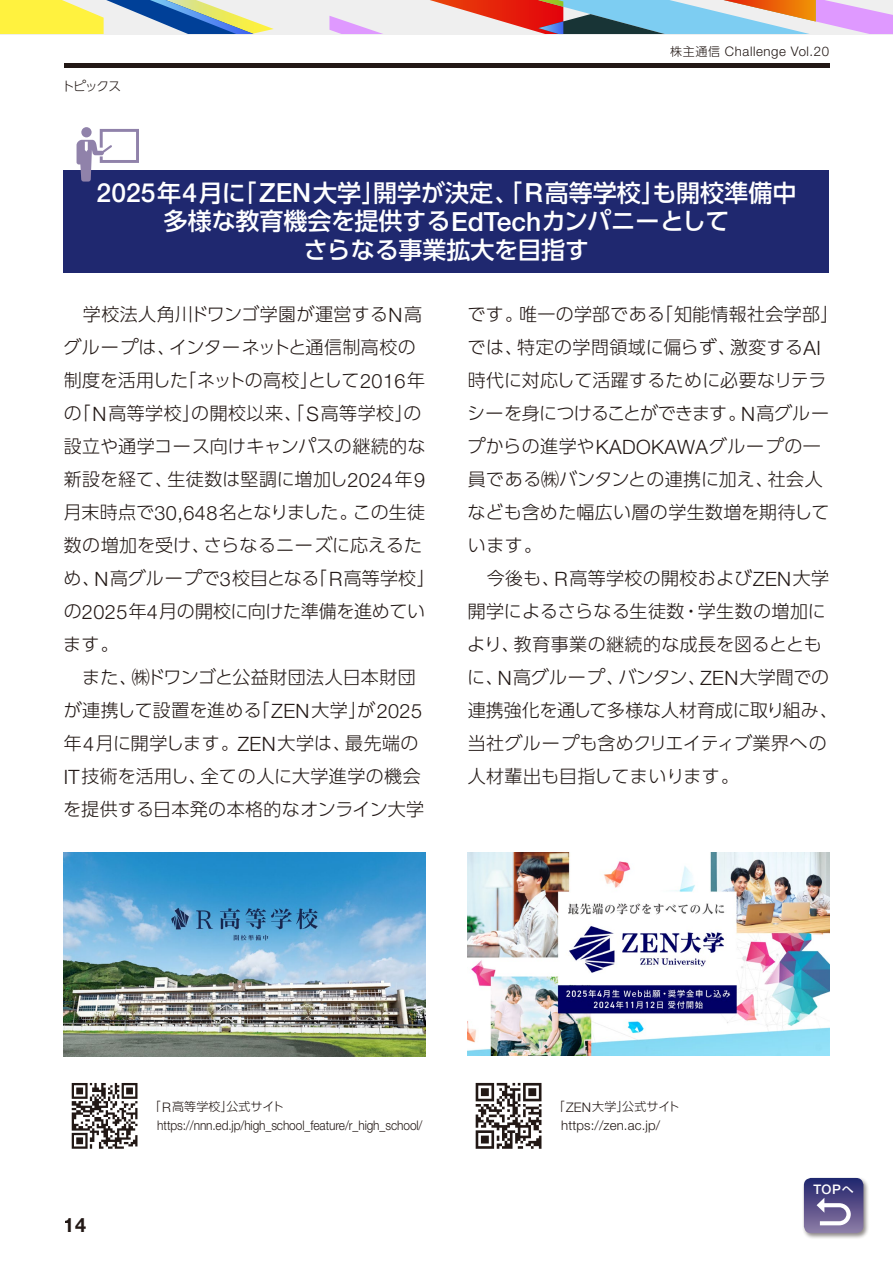
<style>
.page{position:relative;width:893px;height:1263px;background:#fff}
.page>*{position:absolute;margin:0;border:0;box-sizing:border-box;transform-origin:0 0}
.t1{font:500 24px/28.5px "UD Shin Go Pro";color:#fff;text-align:center}
.t2{font:700 19.8px "Helvetica Neue";color:#221815}
.t3{font:300 18px/33px "UD Shin Go Pro";letter-spacing:.005em;color:#221815}
.t4{font:300 13.2px "Helvetica Neue";letter-spacing:-.005em;color:#221815;scale:.9 1}
.t5{font:300 13.2px "Helvetica Neue";letter-spacing:.045em;color:#221815}
.t6{font:300 13.2px "Helvetica Neue";letter-spacing:-.005em;color:#221815}
.t7{font:500 13.2px "Helvetica Neue";color:#fff}
.t8{font:300 12.75px "UD Shin Go Pro";letter-spacing:-.075em;color:#221815}
.t9{font:300 12px "UD Shin Go Pro";letter-spacing:.005em;color:#221815}
.s1{font-family:"UD Shin Go Pro";font-size:12px}
.s2{font-family:"Helvetica Neue";font-size:26.4px}
.s3{font-family:"Helvetica Neue";font-size:19.8px}
.s4{font-family:"Helvetica Neue";font-size:13.2px}
</style>
<div class="page">
<div style="left:802px;top:1176px;width:68px;height:63px;background:#221815;opacity:.5"></div>
<svg style="left:804px;top:1178px;width:59px;height:55px;background:#676194"></svg>
<div style="left:64px;top:170px;width:765px;height:102px;background:#1f286f"></div>
<svg style="left:81px;top:127px;width:11px;height:10px"></svg>
<svg style="left:77px;top:129px;width:62px;height:53px"></svg>
<img style="left:64px;top:852px;width:361px;height:204px">
<img style="left:468px;top:852px;width:361px;height:204px">
<div style="left:0;top:0;width:893px;height:34px;background:#efefef"></div>
<svg style="left:329px;top:16px;width:54px;height:18px"></svg>
<svg style="left:0;top:0;width:274px;height:34px"></svg>
<svg style="left:430px;top:0;width:463px;height:34px"></svg>
<svg style="left:72px;top:1083px;width:65px;height:66px"></svg>
<svg style="left:476px;top:1083px;width:65px;height:66px"></svg>
<hr style="left:64px;top:64px;width:765px;height:4px;background:#221815">
<p class="t8" style="left:61px;top:76px;width:61px">トピックス</p>
<p class="t5" style="left:670px;top:44px;width:160px"><span class="s1">株主通信</span> Challenge Vol.20</p>
<h1 class="t1" style="left:97px;top:178px;width:701px"><span class="s2">2025</span>年<span class="s2">4</span>月に「<span class="s2">ZEN</span>大学」開学が決定、「<span class="s2">R</span>高等学校」も開校準備中多様な教育機会を提供する<span class="s2">EdTech</span>カンパニーとして<br>さらなる事業拡大を目指す</h1>
<p class="t3" style="left:63px;top:297px;width:373px;text-indent:20px">学校法人角川ドワンゴ学園が運営する<span class="s3">N</span>高グループは、インターネットと通信制高校の制度を活用した「ネットの高校」として<span class="s3">2016</span>年の「<span class="s3">N</span>高等学校」の開校以来、「<span class="s3">S</span>高等学校」の設立や通学コース向けキャンパスの継続的な新設を経て、生徒数は堅調に増加し<span class="s3">2024</span>年<span class="s3">9</span>月末時点で<span class="s3">30,648</span>名となりました。この生徒数の増加を受け、さらなるニーズに応えるため、<span class="s3">N</span>高グループで<span class="s3">3</span>校目となる「<span class="s3">R</span>高等学校」の<span class="s3">2025</span>年<span class="s3">4</span>月の開校に向けた準備を進めています。</p>
<p class="t3" style="left:63px;top:660px;width:362px;text-align:center">また、㈱ドワンゴと公益財団法人日本財団<br>が連携して設置を進める「<span class="s3">ZEN</span>大学」が<span class="s3">2025</span>年<span class="s3">4</span>月に開学します。<span class="s3">ZEN</span>大学は、最先端の<br><span class="s3">IT</span>技術を活用し、全ての人に大学進学の機会を提供する日本発の本格的なオンライン大学</p>
<p class="t3" style="left:467px;top:297px;width:373px">です。唯一の学部である「知能情報社会学部」では、特定の学問領域に偏らず、激変する<span class="s3">AI</span>時代に対応して活躍するために必要なリテラシーを身につけることができます。<span class="s3">N</span>高グループからの進学や<span class="s3">KADOKAWA</span>グループの一員である㈱バンタンとの連携に加え、社会人なども含めた幅広い層の学生数増を期待しています。</p>
<p class="t3" style="left:467px;top:561px;width:373px;text-indent:20px">今後も、<span class="s3">R</span>高等学校の開校および<span class="s3">ZEN</span>大学開学によるさらなる生徒数・学生数の増加により、教育事業の継続的な成長を図るとともに、<span class="s3">N</span>高グループ、バンタン、<span class="s3">ZEN</span>大学間での連携強化を通して多様な人材育成に取り組み、当社グループも含めクリエイティブ業界への人材輩出も目指してまいります。</p>
<p class="t2" style="left:64px;top:1212px;width:24px">14</p>
<p class="t9" style="left:149px;top:1097px;width:137px">「<span class="s4">R</span>高等学校」公式サイト</p>
<p class="t4" style="left:157px;top:1117px;width:296px">https://nnn.ed.jp/high_school_feature/r_high_school/</p>
<p class="t9" style="left:553px;top:1097px;width:128px">「<span class="s4">ZEN</span>大学」公式サイト</p>
<p class="t6" style="left:561px;top:1117px;width:100px">https://zen.ac.jp/</p>
<p class="t7" style="left:813px;top:1182px;width:42px">TOP<span class="s1">へ</span></p>
</div>
